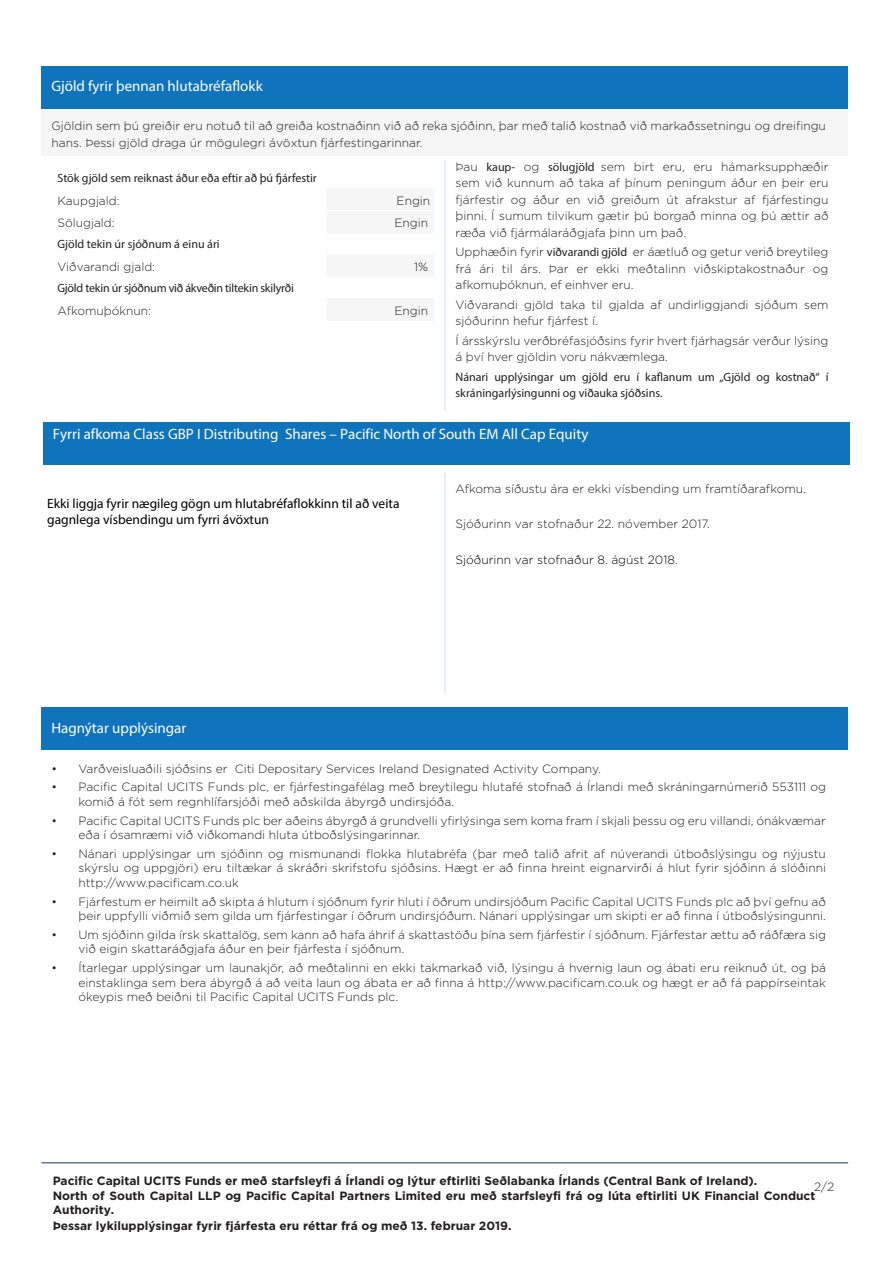
<style>
.page{position:relative;width:893px;height:1263px;background:#fff}
.page>*{position:absolute;margin:0;border:0;box-sizing:border-box;transform-origin:0 0}
.t1{font:15px "Myriad Pro";color:#fff}
.t2{font:13.5px/16.2px "Myriad Pro";color:#000}
.t3{font:300 12px/16.5px "Gotham";color:#231f20}
.t4{font:700 12px/14.4px "Gotham";color:#231f20}
.t5{font:12px/16.5px "Myriad Pro";color:#231f20}
.t6{font:12px "Myriad Pro";letter-spacing:-.02em;color:#231f20}
.t7{font:300 12px "Gotham";color:#000}
.s1{font-family:"Myriad Pro";font-weight:400}
</style>
<div class="page">
<hr style="left:444px;top:160px;width:2px;height:251px;background:#e3eaf0">
<div style="left:41px;top:108px;width:807px;height:47px;background:#f6f6f6"></div>
<div style="left:41px;top:66px;width:807px;height:42px;background:#1074bc"></div>
<div style="left:43px;top:422px;width:806px;height:42px;background:#1074bc"></div>
<hr style="left:444px;top:473px;width:2px;height:221px;background:#e3eaf0">
<div style="left:41px;top:708px;width:806px;height:42px;background:#1074bc"></div>
<hr style="left:41px;top:1162px;width:807px;height:1px;background:#1b3463">
<p class="t1" style="left:51px;top:77px;width:213px">Gjöld fyrir þennan hlutabréfaflokk</p>
<p class="t3" style="left:51px;top:117px;width:776px">Gjöldin sem þú greiðir eru notuð til að greiða kostnaðinn við að reka sjóðinn, þar með talið kostnað við markaðssetningu og dreifingu hans. Þessi gjöld draga úr mögulegri ávöxtun fjárfestingarinnar.</p>
<p class="t5" style="left:57px;top:169px;width:261px">Stök gjöld sem reiknast áður eða eftir að þú fjárfestir</p>
<p class="t3" style="left:57px;top:192px;width:64px">Kaupgjald:</p>
<p class="t3" style="left:397px;top:193px;width:35px">Engin</p>
<p class="t3" style="left:57px;top:215px;width:59px">Sölugjald:</p>
<p class="t3" style="left:394px;top:215px;width:35px">Engin</p>
<p class="t5" style="left:57px;top:236px;width:164px">Gjöld tekin úr sjóðnum á einu ári</p>
<p class="t3" style="left:57px;top:258px;width:99px">Viðvarandi gjald:</p>
<p class="t3" style="left:414px;top:258px;width:15px">1%</p>
<p class="t6" style="left:57px;top:281px;width:238px">Gjöld tekin úr sjóðnum við ákveðin tiltekin skilyrði</p>
<p class="t3" style="left:57px;top:302px;width:95px">Afkomuþóknun:</p>
<p class="t3" style="left:394px;top:302px;width:35px">Engin</p>
<p class="t3" style="left:455px;top:158px;width:375px;text-align:justify">Þau <span class="s1">kaup-</span> og <span class="s1">sölugjöld</span> sem birt eru, eru hámarksupphæðir sem við kunnum að taka af þínum peningum áður en þeir eru fjárfestir og áður en við greiðum út afrakstur af fjárfestingu þinni. Í sumum tilvikum gætir þú borgað minna og þú ættir að ræða við fjármálaráðgjafa þinn um það.</p>
<p class="t3" style="left:455px;top:244px;width:375px;text-align:justify">Upphæðin fyrir <span class="s1">viðvarandi gjöld</span> er áætluð og getur verið breytileg frá ári til árs. Þar er ekki meðtalinn viðskiptakostnaður og afkomuþóknun, ef einhver eru.</p>
<p class="t3" style="left:455px;top:296px;width:375px">Viðvarandi gjöld taka til gjalda af undirliggjandi sjóðum sem sjóðurinn hefur fjárfest í.</p>
<p class="t3" style="left:455px;top:332px;width:375px">Í ársskýrslu verðbréfasjóðsins fyrir hvert fjárhagsár verður lýsing á því hver gjöldin voru nákvæmlega.</p>
<p class="t5" style="left:455px;top:368px;width:375px">Nánari upplýsingar um gjöld eru í kaflanum um „Gjöld og kostnað“ í skráningarlýsingunni og viðauka sjóðsins.</p>
<p class="t1" style="left:53px;top:425px;width:537px">Fyrri afkoma Class GBP I Distributing Shares – Pacific North of South EM All Cap Equity</p>
<p class="t2" style="left:47px;top:495px;width:354px">Ekki liggja fyrir nægileg gögn um hlutabréfaflokkinn til að veita gagnlega vísbendingu um fyrri ávöxtun</p>
<p class="t3" style="left:455px;top:480px;width:352px">Afkoma síðustu ára er ekki vísbending um framtíðarafkomu.</p>
<p class="t3" style="left:455px;top:516px;width:256px">Sjóðurinn var stofnaður 22. nóvember 2017.</p>
<p class="t7" style="left:455px;top:553px;width:224px">Sjóðurinn var stofnaður 8. ágúst 2018.</p>
<p class="t1" style="left:51px;top:718px;width:136px">Hagnýtar upplýsingar</p>
<p class="t3" style="left:51px;top:760px;width:551px">• Varðveisluaðili sjóðsins er Citi Depositary Services Ireland Designated Activity Company.</p>
<p class="t3" style="left:78px;top:780px;width:749px;line-height:14.4px;text-indent:-27px">• Pacific Capital UCITS Funds plc, er fjárfestingafélag með breytilegu hlutafé stofnað á Írlandi með skráningarnúmerið 553111 og komið á fót sem regnhlífarsjóði með aðskilda ábyrgð undirsjóða.</p>
<p class="t3" style="left:78px;top:813px;width:749px;line-height:14.4px;text-indent:-27px">• Pacific Capital UCITS Funds plc ber aðeins ábyrgð á grundvelli yfirlýsinga sem koma fram í skjali þessu og eru villandi, ónákvæmar eða í ósamræmi við viðkomandi hluta útboðslýsingarinnar.</p>
<p class="t3" style="left:78px;top:846px;width:749px;line-height:14.4px;text-align:justify;text-indent:-27px">• Nánari upplýsingar um sjóðinn og mismunandi flokka hlutabréfa (þar með talið afrit af núverandi útboðslýsingu og nýjustu skýrslu og uppgjöri) eru tiltækar á skráðri skrifstofu sjóðsins. Hægt er að finna hreint eignarvirði á hlut fyrir sjóðinn á slóðinni http://www.pacificam.co.uk</p>
<p class="t3" style="left:51px;top:894px;width:776px;line-height:14.4px;text-align:right">• Fjárfestum er heimilt að skipta á hlutum í sjóðnum fyrir hluti í öðrum undirsjóðum Pacific Capital UCITS Funds plc að því gefnu að þeir uppfylli viðmið sem gilda um fjárfestingar í öðrum undirsjóðum. Nánari upplýsingar um skipti er að finna í útboðslýsingunni.</p>
<p class="t3" style="left:78px;top:927px;width:749px;line-height:14.4px;text-indent:-27px">• Um sjóðinn gilda írsk skattalög, sem kann að hafa áhrif á skattastöðu þína sem fjárfestir í sjóðnum. Fjárfestar ættu að ráðfæra sig við eigin skattaráðgjafa áður en þeir fjárfesta í sjóðnum.</p>
<p class="t3" style="left:78px;top:961px;width:749px;line-height:14.4px;text-align:justify;text-indent:-27px">• Ítarlegar upplýsingar um launakjör, að meðtalinni en ekki takmarkað við, lýsingu á hvernig laun og ábati eru reiknuð út, og þá einstaklinga sem bera ábyrgð á að veita laun og ábata er að finna á http://www.pacificam.co.uk og hægt er að fá pappírseintak ókeypis með beiðni til Pacific Capital UCITS Funds plc.</p>
<p class="t4" style="left:53px;top:1173px;width:764px">Pacific Capital UCITS Funds er með starfsleyfi á Írlandi og lýtur eftirliti Seðlabanka Írlands (Central Bank of Ireland).<br>North of South Capital LLP og Pacific Capital Partners Limited eru með starfsleyfi frá og lúta eftirliti UK Financial Conduct<br>Authority.</p>
<p class="t4" style="left:53px;top:1218px;width:460px">Þessar lykilupplýsingar fyrir fjárfesta eru réttar frá og með 13. februar 2019.</p>
<p class="t3" style="left:814px;top:1178px;width:21px">2/2</p>
</div>
